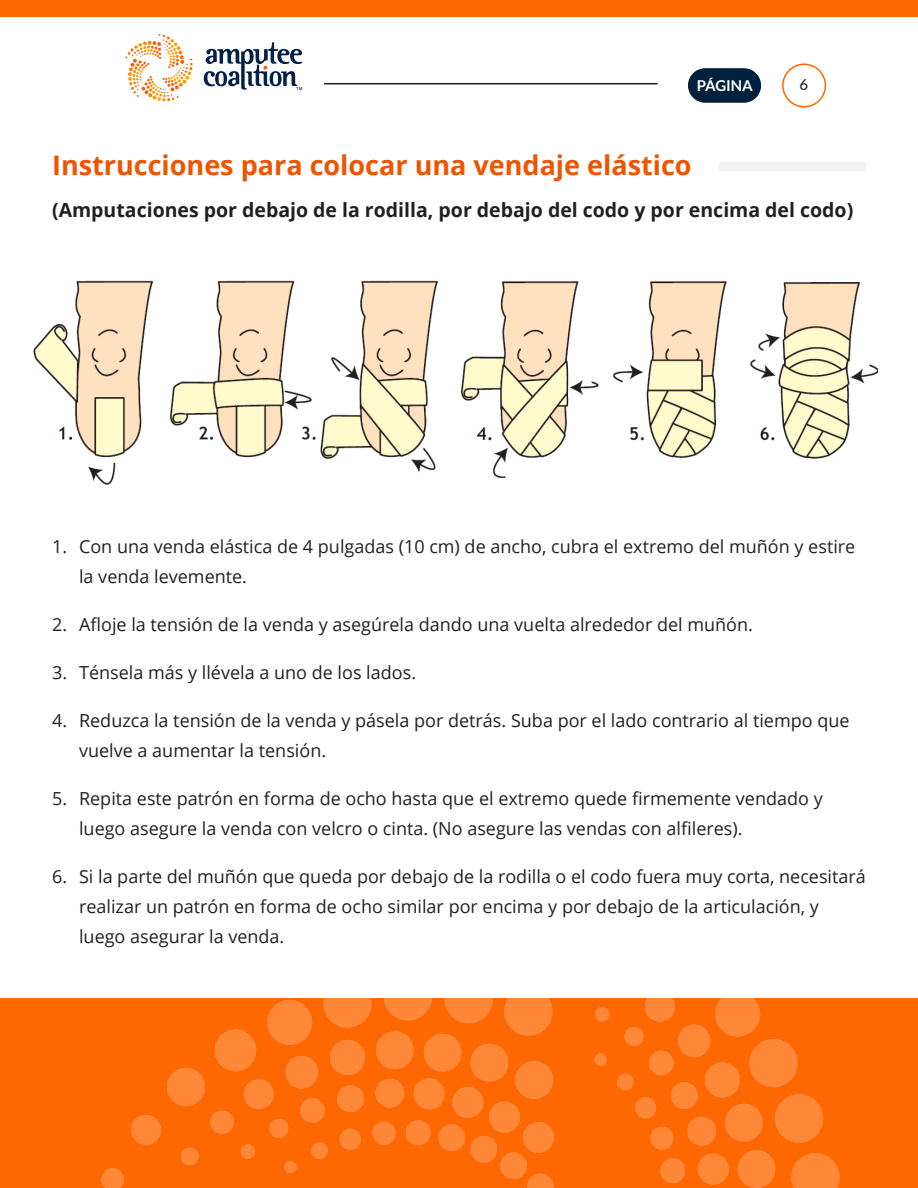
<style>
.page{position:relative;width:918px;height:1188px;background:#fff}
.page>*{position:absolute;margin:0;border:0;box-sizing:border-box;transform-origin:0 0}
.t1{font:700 27px "Open Sans";color:#ef5400}
.t2{font:700 19.5px "Open Sans";color:#231f20}
.t3{font:18px/30px "Open Sans";color:#231f20}
.t4{font:700 15px "Lato";color:#fff}
.t5{font:500 15px "Lato";color:#231f20}
</style>
<div class="page">
<div style="left:0;top:0;width:918px;height:17px;background:#ff6700"></div>
<div style="left:0;top:998px;width:918px;height:190px;background:#ff6700"></div>
<img style="left:101px;top:998px;width:739px;height:190px">
<div style="left:719px;top:163px;width:147px;height:8px;background:#f2f2f2"></div>
<svg style="left:125px;top:34px;width:68px;height:68px"></svg>
<svg style="left:204px;top:42px;width:98px;height:48px"></svg>
<img style="left:33px;top:280px;width:406px;height:205px">
<img style="left:461px;top:281px;width:417px;height:197px">
<div style="left:688px;top:68px;width:73px;height:35px;background:#00213d;border-radius:17px"></div>
<div style="left:782px;top:63px;width:44px;height:44px;border:2px solid #ff6700;border-radius:50%"></div>
<hr style="left:324px;top:83px;width:334px;height:1px;background:#231f20">
<p class="t4" style="left:697px;top:77px;width:58px">PÁGINA</p>
<p class="t5" style="left:800px;top:74px;width:10px">6</p>
<p class="t1" style="left:52px;top:146px;width:641px">Instrucciones para colocar una vendaje elástico</p>
<p class="t2" style="left:52px;top:196px;width:803px">(Amputaciones por debajo de la rodilla, por debajo del codo y por encima del codo)</p>
<p class="t3" style="left:79px;top:531px;width:778px;text-indent:-27px">1. Con una venda elástica de 4 pulgadas (10 cm) de ancho, cubra el extremo del muñón y estire la venda levemente.</p>
<p class="t3" style="left:52px;top:609px;width:702px">2. Afloje la tensión de la venda y asegúrela dando una vuelta alrededor del muñón.</p>
<p class="t3" style="left:52px;top:657px;width:366px">3. Ténsela más y llévela a uno de los lados.</p>
<p class="t3" style="left:79px;top:705px;width:772px;text-indent:-27px">4. Reduzca la tensión de la venda y pásela por detrás. Suba por el lado contrario al tiempo que vuelve a aumentar la tensión.</p>
<p class="t3" style="left:79px;top:783px;width:745px;text-indent:-27px">5. Repita este patrón en forma de ocho hasta que el extremo quede firmemente vendado y luego asegure la venda con velcro o cinta. (No asegure las vendas con alfileres).</p>
<p class="t3" style="left:79px;top:861px;width:788px;text-indent:-27px">6. Si la parte del muñón que queda por debajo de la rodilla o el codo fuera muy corta, necesitará realizar un patrón en forma de ocho similar por encima y por debajo de la articulación, y luego asegurar la venda.</p>
</div>
